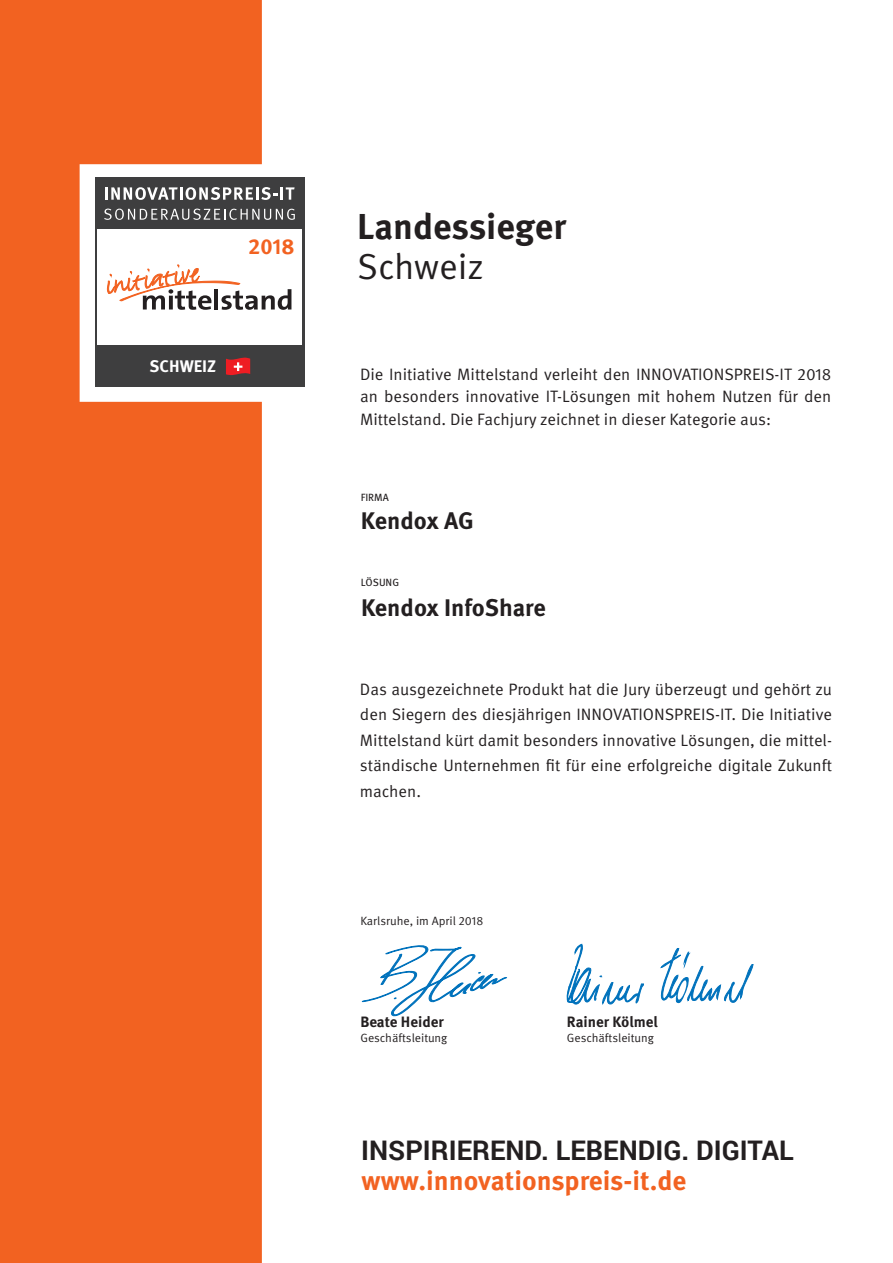
<style>
.page{position:relative;width:893px;height:1263px;background:#fff}
.page>*{position:absolute;margin:0;border:0;box-sizing:border-box;transform-origin:0 0}
.t1{font:700 36px "Meta Pro";color:#231f20}
.t2{font:36px "Meta Pro";color:#231f20}
.t3{font:700 27px "Roboto";color:#231f20}
.t4{font:700 27px "Meta Pro";color:#f26221}
.t5{font:700 24px "Meta Pro";color:#231f20}
.t6{font:700 21.75px "Meta Pro";color:#f26221}
.t7{font:700 16.8px "Meta Pro";color:#fff}
.t8{font:16.5px/25.5px "Meta Pro";color:#231f20;text-align:justify}
.t9{font:700 15px "Meta Pro";color:#231f20}
.t10{font:12px "Meta Pro";color:#231f20}
.t11{font:10.5px "Meta Pro";color:#231f20}
</style>
<div class="page">
<svg style="left:362px;top:945px;width:146px;height:72px"></svg>
<svg style="left:660px;top:948px;width:94px;height:56px"></svg>
<svg style="left:566px;top:944px;width:78px;height:61px"></svg>
<div style="left:95px;top:177px;width:210px;height:210px;background:#3e3e3f"></div>
<div style="left:97px;top:229px;width:205px;height:116px;background:#fff"></div>
<svg style="left:262px;top:289px;width:29px;height:21px"></svg>
<svg style="left:262px;top:187px;width:33px;height:13px"></svg>
<svg style="left:264px;top:209px;width:31px;height:11px"></svg>
<svg style="left:0;top:0;width:262px;height:1263px;background:#ea6c34"></svg>
<h3 class="t6" style="left:248px;top:233px;width:48px">2018</h3>
<p class="t7" style="left:150px;top:356px;width:68px">SCHWEIZ</p>
<h1 class="t1" style="left:357px;top:204px;width:211px">Landessieger</h1>
<h1 class="t2" style="left:357px;top:245px;width:128px">Schweiz</h1>
<p class="t8" style="left:360px;top:363px;width:473px;line-height:22.5px">Die Initiative Mittelstand verleiht den INNOVATIONSPREIS-IT 2018 an besonders innovative IT-Lösungen mit hohem Nutzen für den Mittelstand. Die Fachjury zeichnet in dieser Kategorie aus:</p>
<p class="t11" style="left:361px;top:491px;width:30px">FIRMA</p>
<h3 class="t5" style="left:361px;top:505px;width:115px">Kendox AG</h3>
<p class="t11" style="left:361px;top:576px;width:40px">LÖSUNG</p>
<h3 class="t5" style="left:361px;top:592px;width:186px">Kendox InfoShare</h3>
<p class="t8" style="left:360px;top:677px;width:474px">Das ausgezeichnete Produkt hat die Jury überzeugt und gehört zu den Siegern des diesjährigen INNOVATIONSPREIS-IT. Die Initiative Mittelstand kürt damit besonders innovative Lösungen, die mittel&shy;ständische Unternehmen fit für eine erfolgreiche digitale Zukunft machen.</p>
<p class="t10" style="left:360px;top:914px;width:124px">Karlsruhe, im April 2018</p>
<p class="t9" style="left:360px;top:1013px;width:85px">Beate Heider</p>
<p class="t10" style="left:360px;top:1031px;width:89px">Geschäftsleitung</p>
<p class="t9" style="left:567px;top:1013px;width:93px">Rainer Kölmel</p>
<p class="t10" style="left:567px;top:1031px;width:89px">Geschäftsleitung</p>
<h2 class="t3" style="left:361px;top:1131px;width:434px">INSPIRIEREND. LEBENDIG. DIGITAL</h2>
<h2 class="t4" style="left:362px;top:1163px;width:326px">www.innovationspreis-it.de</h2>
</div>
